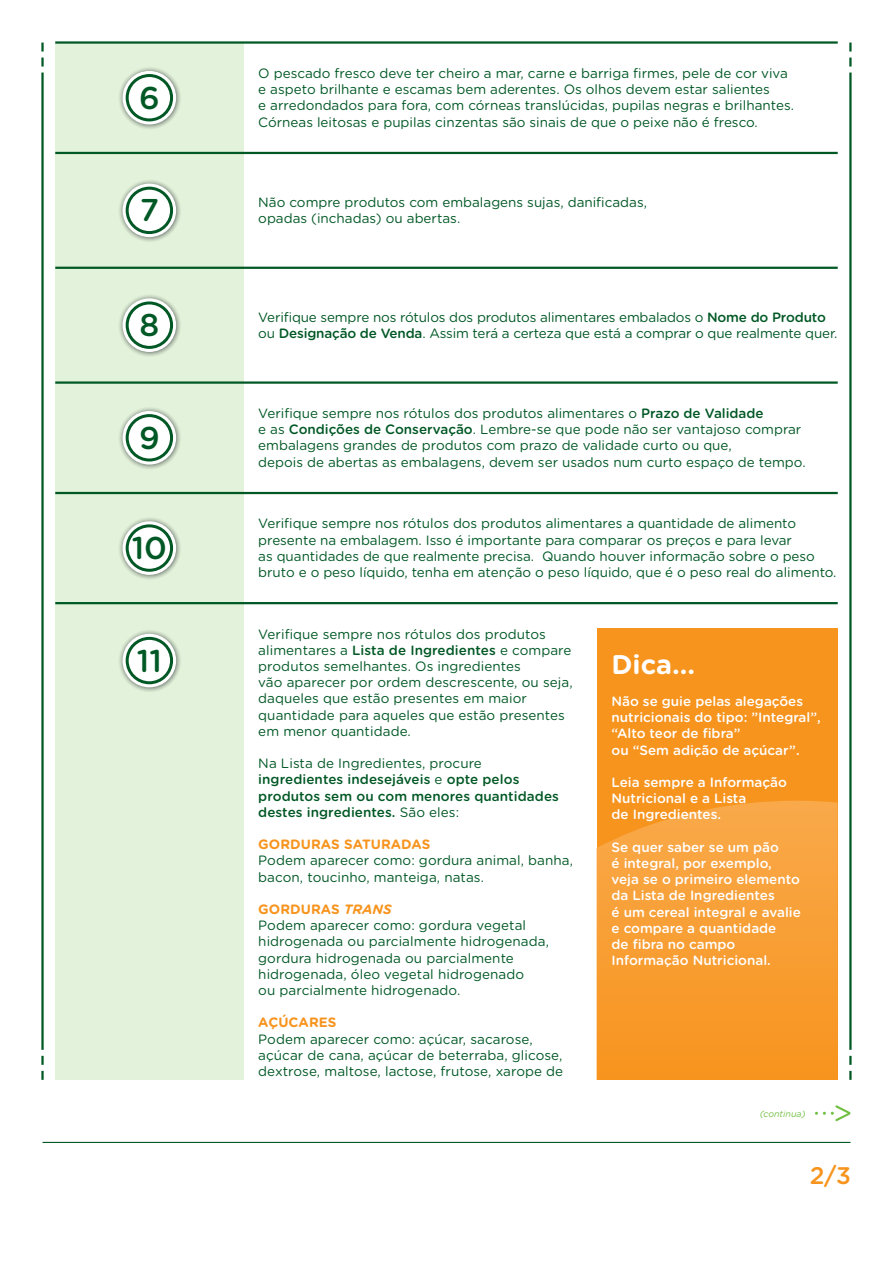
<style>
.page{position:relative;width:893px;height:1263px;background:#fff}
.page>*{position:absolute;margin:0;border:0;box-sizing:border-box;transform-origin:0 0}
.t1{font:500 31.5px "Gotham Rounded";color:#005825}
.t2{font:700 27px "Gotham Rounded";color:#fff}
.t3{font:500 24px "Gotham Rounded";color:#f7941e}
.t4{font:13.5px/16.2px "Gotham Rounded";color:#005825}
.t5{font:500 13.5px/16.2px "Gotham Rounded";color:#fff}
.t6{font:500 13.5px/16.2px "Gotham Rounded";letter-spacing:.005em;color:#005825}
.t7{font:700 13.5px "Gotham Rounded";letter-spacing:.005em;color:#f7941e}
.t8{font:italic 9px "Gotham Rounded";color:#72bf44}
.s1{font-weight:500}
.s2{font-weight:400}
.s3{font-weight:700;color:#f7941e}
.s4{font-weight:700;font-style:italic;color:#f7941e}
</style>
<div class="page">
<div style="left:55px;top:43px;width:188px;height:1037px;background:#e3f2da"></div>
<hr style="left:55px;top:152px;width:783px;height:2px;background:#005825">
<hr style="left:55px;top:41px;width:783px;height:3px;background:#005825">
<hr style="left:55px;top:267px;width:783px;height:2px;background:#005825">
<hr style="left:55px;top:381px;width:783px;height:3px;background:#005825">
<hr style="left:55px;top:492px;width:783px;height:2px;background:#005825">
<hr style="left:55px;top:602px;width:783px;height:2px;background:#005825">
<svg style="left:117px;top:66px;width:64px;height:64px"></svg>
<svg style="left:123px;top:71px;width:53px;height:54px;fill:#fff"></svg>
<div style="left:126px;top:74px;width:47px;height:47px;border:3px solid #005825;border-radius:50%"></div>
<svg style="left:117px;top:178px;width:64px;height:64px"></svg>
<svg style="left:123px;top:184px;width:53px;height:53px;fill:#fff"></svg>
<div style="left:126px;top:187px;width:47px;height:47px;border:3px solid #005825;border-radius:50%"></div>
<svg style="left:117px;top:293px;width:64px;height:64px"></svg>
<svg style="left:123px;top:298px;width:53px;height:54px;fill:#fff"></svg>
<div style="left:126px;top:301px;width:47px;height:48px;border:3px solid #005825;border-radius:50%"></div>
<svg style="left:117px;top:406px;width:64px;height:64px"></svg>
<svg style="left:123px;top:411px;width:53px;height:54px;fill:#fff"></svg>
<div style="left:126px;top:414px;width:47px;height:47px;border:3px solid #005825;border-radius:50%"></div>
<svg style="left:117px;top:516px;width:64px;height:64px"></svg>
<svg style="left:123px;top:521px;width:53px;height:54px;fill:#fff"></svg>
<div style="left:126px;top:524px;width:47px;height:48px;border:3px solid #005825;border-radius:50%"></div>
<svg style="left:117px;top:629px;width:64px;height:63px"></svg>
<svg style="left:123px;top:634px;width:53px;height:53px;fill:#fff"></svg>
<div style="left:126px;top:637px;width:47px;height:47px;border:3px solid #005825;border-radius:50%"></div>
<svg style="left:815px;top:1105px;width:35px;height:16px"></svg>
<hr style="left:43px;top:1142px;width:807px;height:1px;background:#005825">
<div style="left:597px;top:629px;width:241px;height:451px;background:#f7941e"></div>
<svg style="left:597px;top:801px;width:241px;height:213px"></svg>
<svg style="left:41px;top:43px;width:3px;height:9px"></svg>
<svg style="left:41px;top:58px;width:3px;height:9px"></svg>
<svg style="left:849px;top:43px;width:3px;height:9px"></svg>
<svg style="left:849px;top:58px;width:3px;height:9px"></svg>
<hr style="left:849px;top:73px;width:3px;height:977px;background:#005825">
<hr style="left:41px;top:73px;width:3px;height:977px;background:#005825">
<svg style="left:41px;top:1071px;width:3px;height:9px"></svg>
<svg style="left:41px;top:1056px;width:3px;height:9px"></svg>
<svg style="left:849px;top:1071px;width:3px;height:9px"></svg>
<svg style="left:849px;top:1056px;width:3px;height:9px"></svg>
<h1 class="t1" style="left:139px;top:75px;width:22px">6</h1>
<h1 class="t1" style="left:140px;top:188px;width:21px">7</h1>
<h1 class="t1" style="left:139px;top:303px;width:21px">8</h1>
<h1 class="t1" style="left:139px;top:415px;width:22px">9</h1>
<h1 class="t1" style="left:132px;top:525px;width:37px">10</h1>
<h1 class="t1" style="left:137px;top:638px;width:26px">11</h1>
<p class="t4" style="left:258px;top:64px;width:537px">O pescado fresco deve ter cheiro a mar, carne e barriga firmes, pele de cor viva e aspeto brilhante e escamas bem aderentes. Os olhos devem estar salientes<br>e arredondados para fora, com córneas translúcidas, pupilas negras e brilhantes.<br>Córneas leitosas e pupilas cinzentas são sinais de que o peixe não é fresco.</p>
<p class="t4" style="left:258px;top:194px;width:390px">Não compre produtos com embalagens sujas, danificadas, opadas (inchadas) ou abertas.</p>
<p class="t4" style="left:258px;top:308px;width:581px">Verifique sempre nos rótulos dos produtos alimentares embalados o <span class="s1">Nome do Produto </span>ou <span class="s1">Designação de Venda</span>. Assim terá a certeza que está a comprar o que realmente quer.</p>
<p class="t4" style="left:258px;top:404px;width:549px">Verifique sempre nos rótulos dos produtos alimentares o <span class="s1">Prazo de Validade<br></span>e as <span class="s1">Condições de Conservação</span>. Lembre-se que pode não ser vantajoso comprar embalagens grandes de produtos com prazo de validade curto ou que,<br>depois de abertas as embalagens, devem ser usados num curto espaço de tempo.</p>
<p class="t4" style="left:258px;top:515px;width:580px">Verifique sempre nos rótulos dos produtos alimentares a quantidade de alimento presente na embalagem. Isso é importante para comparar os preços e para levar<br>as quantidades de que realmente precisa. Quando houver informação sobre o peso bruto e o peso líquido, tenha em atenção o peso líquido, que é o peso real do alimento.</p>
<p class="t4" style="left:258px;top:625px;width:316px">Verifique sempre nos rótulos dos produtos alimentares a <span class="s1">Lista de Ingredientes</span> e compare produtos semelhantes. Os ingredientes<br>vão aparecer por ordem descrescente, ou seja, daqueles que estão presentes em maior quantidade para aqueles que estão presentes em menor quantidade.</p>
<p class="t6" style="left:258px;top:755px;width:302px"><span class="s2">Na Lista de Ingredientes, procure </span>ingredientes indesejáveis <span class="s2">e</span> opte pelos produtos sem ou com menores quantidades destes ingredientes. <span class="s2">São eles:</span></p>
<p class="t7" style="left:258px;top:834px;width:174px">GORDURAS SATURADAS</p>
<p class="t4" style="left:258px;top:852px;width:316px">Podem aparecer como: gordura animal, banha, bacon, toucinho, manteiga, natas.</p>
<p class="t4" style="left:258px;top:900px;width:292px"><span class="s3">GORDURAS</span> <span class="s4">TRANS<br></span>Podem aparecer como: gordura vegetal hidrogenada ou parcialmente hidrogenada, gordura hidrogenada ou parcialmente hidrogenada, óleo vegetal hidrogenado<br>ou parcialmente hidrogenado.</p>
<p class="t7" style="left:258px;top:1013px;width:80px">AÇÚCARES</p>
<p class="t4" style="left:258px;top:1030px;width:306px">Podem aparecer como: açúcar, sacarose, açúcar de cana, açúcar de beterraba, glicose, dextrose, maltose, lactose, frutose, xarope de</p>
<h2 class="t2" style="left:611px;top:644px;width:85px">Dica...</h2>
<p class="t5" style="left:611px;top:692px;width:211px">Não se guie pelas alegações nutricionais do tipo: ”Integral”, “Alto teor de fibra”<br>ou “Sem adição de açúcar”.</p>
<p class="t5" style="left:611px;top:773px;width:177px">Leia sempre a Informação<br>Nutricional e a Lista<br>de Ingredientes.</p>
<p class="t5" style="left:611px;top:838px;width:191px">Se quer saber se um pão<br>é integral, por exemplo, veja se o primeiro elemento da Lista de Ingredientes<br>é um cereal integral e avalie e compare a quantidade<br>de fibra no campo<br>Informação Nutricional.</p>
<p class="t8" style="left:760px;top:1107px;width:47px">(continua)</p>
<h3 class="t3" style="left:810px;top:1158px;width:43px">2/3</h3>
</div>
